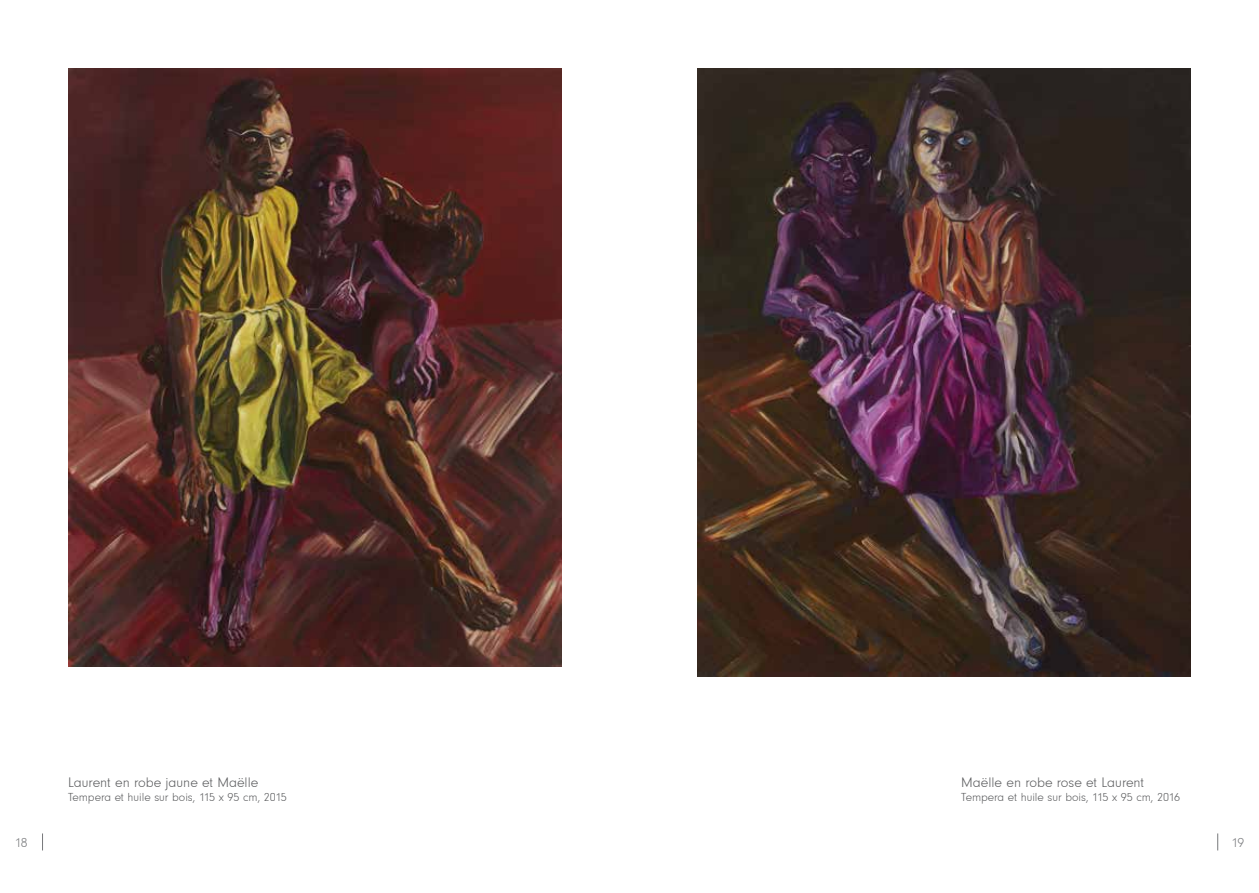
<style>
.page{position:relative;width:1259px;height:893px;background:#fff}
.page>*{position:absolute;margin:0;border:0;box-sizing:border-box;transform-origin:0 0}
.t1{font:14.25px "Neuzeit Gro T Ligh";color:#58595b}
.t2{font:13.5px "Neuzeit Gro T Ligh";color:#77787b}
.t3{font:12px "Neuzeit Gro T Ligh";color:#58595b}
</style>
<div class="page">
<img style="left:697px;top:68px;width:494px;height:608px">
<svg style="left:1217px;top:833px;width:1px;height:17px"></svg>
<img style="left:68px;top:68px;width:493px;height:598px">
<svg style="left:42px;top:833px;width:1px;height:17px"></svg>
<p class="t2" style="left:15px;top:835px;width:14px">18</p>
<p class="t1" style="left:68px;top:774px;width:192px">Laurent en robe jaune et Maëlle</p>
<p class="t3" style="left:68px;top:791px;width:220px">Tempera et huile sur bois, 115 x 95 cm, 2015</p>
<p class="t1" style="left:961px;top:774px;width:184px">Maëlle en robe rose et Laurent</p>
<p class="t3" style="left:961px;top:791px;width:220px">Tempera et huile sur bois, 115 x 95 cm, 2016</p>
<p class="t2" style="left:1231px;top:835px;width:14px">19</p>
</div>
